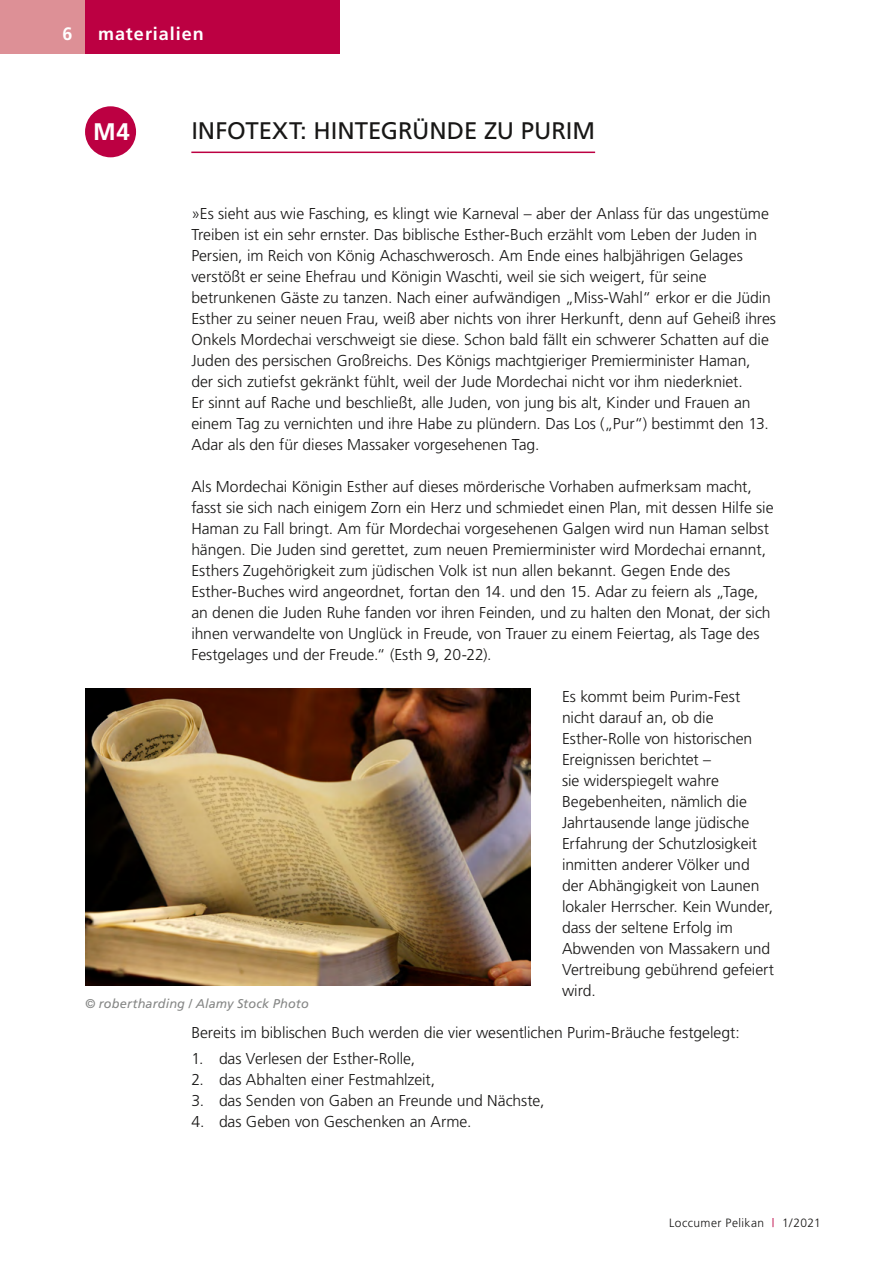
<style>
.page{position:relative;width:893px;height:1263px;background:#fff}
.page>*{position:absolute;margin:0;border:0;box-sizing:border-box;transform-origin:0 0}
.Head_Materialien{font:24px "Frutiger";letter-spacing:-.005em;color:#181716}
.Head_Rezensionen{font:700 24px "Frutiger";color:#fff}
.t1{font:700 18px "Frutiger";letter-spacing:.055em;color:#fff}
.Material_Fließtext{font:300 15.75px/21px "Frutiger";letter-spacing:-.005em;color:#181716}
.BU_grau__unter_Bilde{font:italic 12.75px "Frutiger";letter-spacing:.01em;color:#868786}
.t2{font:300 12px "Frutiger";letter-spacing:.035em;color:#181716}
.s1{color:#bc0042}
</style>
<div class="page">
<div style="left:81px;top:0;width:259px;height:54px;background:#bc0042"></div>
<div style="left:0;top:0;width:85px;height:54px;background:#dd9096"></div>
<hr style="left:191px;top:152px;width:404px;height:1px;background:#bc0042">
<div style="left:85px;top:106px;width:51px;height:51px;background:#bc0042;border-radius:50%"></div>
<img style="left:85px;top:689px;width:445px;height:297px">
<p class="t1" style="left:62px;top:23px;width:12px">6</p>
<p class="t1" style="left:98px;top:23px;width:107px">materialien</p>
<p class="Head_Rezensionen" style="left:93px;top:118px;width:38px">M4</p>
<p class="Head_Materialien" style="left:191px;top:116px;width:405px">INFOTEXT: HINTEGRÜNDE ZU PURIM</p>
<p class="Material_Fließtext" style="left:191px;top:203px;width:586px">»Es sieht aus wie Fasching, es klingt wie Karneval – aber der Anlass für das ungestüme Treiben ist ein sehr ernster. Das biblische Esther-Buch erzählt vom Leben der Juden in Persien, im Reich von König Achaschwerosch. Am Ende eines halbjährigen Gelages verstößt er seine Ehefrau und Königin Waschti, weil sie sich weigert, für seine betrunkenen Gäste zu tanzen. Nach einer aufwändigen „Miss-Wahl“ erkor er die Jüdin Esther zu seiner neuen Frau, weiß aber nichts von ihrer Herkunft, denn auf Geheiß ihres Onkels Mordechai verschweigt sie diese. Schon bald fällt ein schwerer Schatten auf die Juden des persischen Großreichs. Des Königs machtgieriger Premierminister Haman, der sich zutiefst gekränkt fühlt, weil der Jude Mordechai nicht vor ihm niederkniet.<br>Er sinnt auf Rache und beschließt, alle Juden, von jung bis alt, Kinder und Frauen an einem Tag zu vernichten und ihre Habe zu plündern. Das Los („Pur“) bestimmt den 13.<br>Adar als den für dieses Massaker vorgesehenen Tag.</p>
<p class="Material_Fließtext" style="left:191px;top:476px;width:584px">Als Mordechai Königin Esther auf dieses mörderische Vorhaben aufmerksam macht, fasst sie sich nach einigem Zorn ein Herz und schmiedet einen Plan, mit dessen Hilfe sie Haman zu Fall bringt. Am für Mordechai vorgesehenen Galgen wird nun Haman selbst hängen. Die Juden sind gerettet, zum neuen Premierminister wird Mordechai ernannt, Esthers Zugehörigkeit zum jüdischen Volk ist nun allen bekannt. Gegen Ende des Esther-Buches wird angeordnet, fortan den 14. und den 15. Adar zu feiern als „Tage, an denen die Juden Ruhe fanden vor ihren Feinden, und zu halten den Monat, der sich ihnen verwandelte von Unglück in Freude, von Trauer zu einem Feiertag, als Tage des Festgelages und der Freude.“ (Esth 9, 20-22).</p>
<p class="Material_Fließtext" style="left:562px;top:686px;width:214px">Es kommt beim Purim-Fest nicht darauf an, ob die<br>Esther-Rolle von historischen<br>Ereignissen berichtet –<br>sie widerspiegelt wahre<br>Begebenheiten, nämlich die<br>Jahrtausende lange jüdische<br>Erfahrung der Schutzlosigkeit inmitten anderer Völker und der Abhängigkeit von Launen lokaler Herrscher. Kein Wunder, dass der seltene Erfolg im<br>Abwenden von Massakern und<br>Vertreibung gebührend gefeiert wird.</p>
<p class="Material_Fließtext" style="left:191px;top:1022px;width:550px">Bereits im biblischen Buch werden die vier wesentlichen Purim-Bräuche festgelegt:</p>
<p class="Material_Fließtext" style="left:191px;top:1048px;width:225px">1. das Verlesen der Esther-Rolle,</p>
<p class="Material_Fließtext" style="left:191px;top:1069px;width:245px">2. das Abhalten einer Festmahlzeit,</p>
<p class="Material_Fließtext" style="left:191px;top:1090px;width:355px">3. das Senden von Gaben an Freunde und Nächste,</p>
<p class="Material_Fließtext" style="left:191px;top:1111px;width:282px">4. das Geben von Geschenken an Arme.</p>
<p class="BU_grau__unter_Bilde" style="left:85px;top:996px;width:225px">© robertharding / Alamy Stock Photo</p>
<p class="t2" style="left:669px;top:1216px;width:153px">Loccumer Pelikan <span class="s1">|</span> 1/2021</p>
</div>
